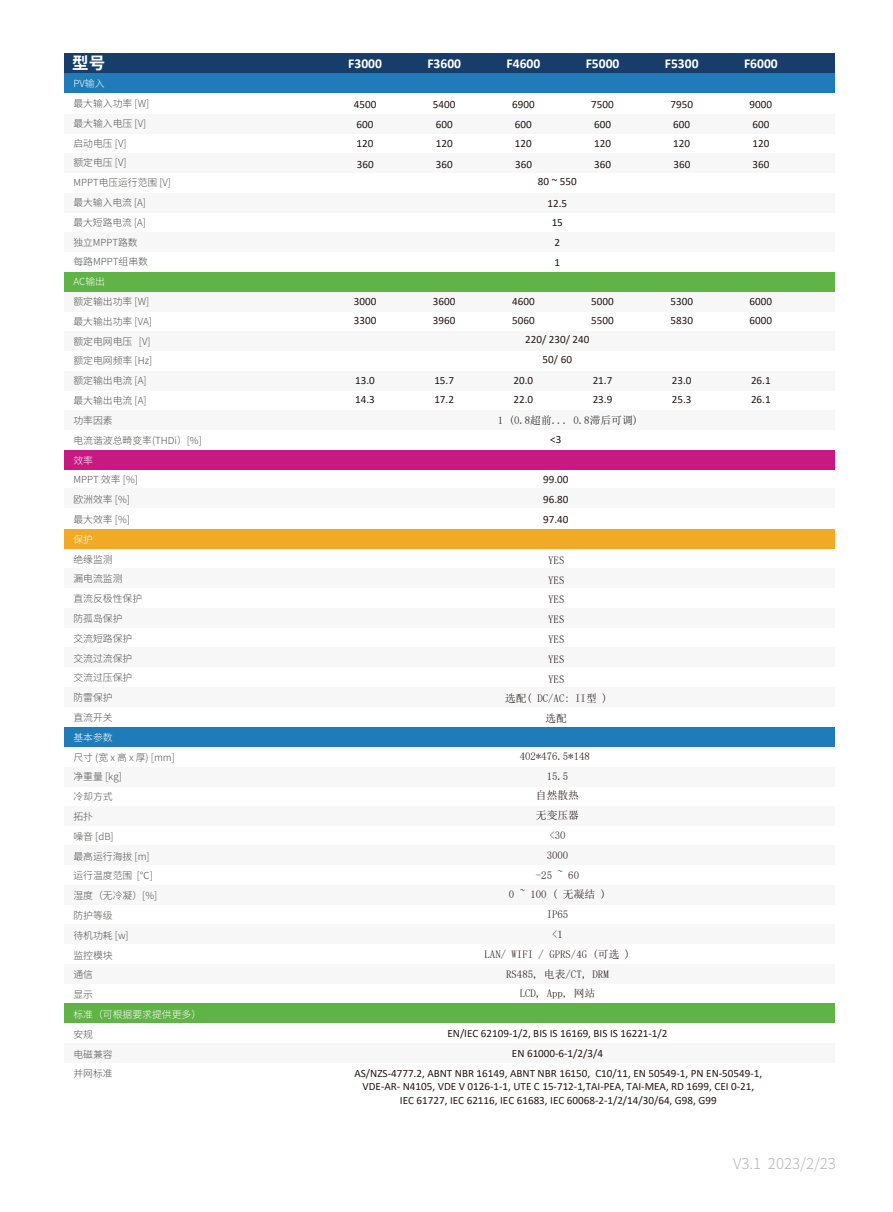
<style>
.page{position:relative;width:893px;height:1212px;background:#fff}
.page>*{position:absolute;margin:0;border:0;box-sizing:border-box;transform-origin:0 0}
.t1{font:700 16.5px "Source Han Sans CN";color:#fff}
.t2{font:300 15px "Source Han Sans CN";color:#b5b6b6}
.t3{font:700 13.5px "Calibri";color:#fff}
.t4{font:11.1px/19.8px "Calibri";color:#221815;text-align:center}
.t5{font:10.8px/19.8px "Source Han Sans SC Light G Bpc EUC H";color:#221815;text-align:center}
.t6{font:10.8px "Source Han Sans SC Light G Bpc EUC H";color:#221f20}
.t7{font:300 9.75px/19.8px "Source Han Sans CN";color:#51504e}
.t8{font:300 9.75px "Source Han Sans CN";color:#fff}
</style>
<div class="page">
<div style="left:64px;top:54px;width:770px;height:19px;background:#173d6b"></div>
<div style="left:64px;top:73px;width:770px;height:20px;background:#1f7cb9"></div>
<div style="left:64px;top:114px;width:770px;height:20px;background:#f7f7f8"></div>
<div style="left:64px;top:153px;width:770px;height:20px;background:#f7f7f8"></div>
<div style="left:64px;top:193px;width:770px;height:20px;background:#f7f7f8"></div>
<div style="left:64px;top:232px;width:770px;height:20px;background:#f7f7f8"></div>
<div style="left:64px;top:272px;width:770px;height:20px;background:#5fb347"></div>
<div style="left:64px;top:292px;width:770px;height:20px;background:#f7f7f8"></div>
<div style="left:64px;top:331px;width:770px;height:20px;background:#f7f7f8"></div>
<div style="left:64px;top:371px;width:770px;height:20px;background:#f7f7f8"></div>
<div style="left:64px;top:410px;width:770px;height:20px;background:#f7f7f8"></div>
<div style="left:64px;top:450px;width:770px;height:20px;background:#c81882"></div>
<div style="left:64px;top:488px;width:770px;height:20px;background:#f7f7f8"></div>
<div style="left:64px;top:529px;width:770px;height:20px;background:#f1aa25"></div>
<div style="left:64px;top:568px;width:770px;height:20px;background:#f7f7f8"></div>
<div style="left:64px;top:608px;width:770px;height:20px;background:#f7f7f8"></div>
<div style="left:64px;top:647px;width:770px;height:20px;background:#f7f7f8"></div>
<div style="left:64px;top:687px;width:770px;height:20px;background:#f7f7f8"></div>
<div style="left:64px;top:727px;width:770px;height:20px;background:#1f7cb9"></div>
<div style="left:64px;top:767px;width:770px;height:19px;background:#f7f7f8"></div>
<div style="left:64px;top:806px;width:770px;height:20px;background:#f7f7f8"></div>
<div style="left:64px;top:845px;width:770px;height:20px;background:#f7f7f8"></div>
<div style="left:64px;top:885px;width:770px;height:20px;background:#f7f7f8"></div>
<div style="left:64px;top:924px;width:770px;height:20px;background:#f7f7f8"></div>
<div style="left:64px;top:964px;width:770px;height:20px;background:#f7f7f8"></div>
<div style="left:64px;top:1003px;width:770px;height:20px;background:#5fb347"></div>
<div style="left:64px;top:1043px;width:770px;height:20px;background:#f7f7f8"></div>
<h1 class="t1" style="left:72px;top:54px;width:35px">型号</h1>
<p class="t8" style="left:73px;top:78px;width:33px">PV输入</p>
<p class="t7" style="left:73px;top:94px;width:99px">最大输入功率 [W]<br>最大输入电压 [V]<br>启动电压 [V]<br>额定电压 [V]<br>MPPT电压运行范围 [V]最大输入电流 [A]<br>最大短路电流 [A]<br>独立MPPT路数<br>每路MPPT组串数</p>
<p class="t8" style="left:73px;top:276px;width:33px">AC输出</p>
<p class="t7" style="left:73px;top:292px;width:130px">额定输出功率 [W]<br>最大输出功率 [VA]<br>额定电网电压 [V]<br>额定电网频率 [Hz]<br>额定输出电流 [A]<br>最大输出电流 [A]<br>功率因素<br>电流谐波总畸变率(THDi）[%]</p>
<p class="t8" style="left:73px;top:454px;width:21px">效率</p>
<p class="t7" style="left:73px;top:470px;width:66px">MPPT 效率 [%]欧洲效率 [%]最大效率 [%]</p>
<p class="t8" style="left:73px;top:534px;width:21px">保护</p>
<p class="t7" style="left:73px;top:549px;width:70px">绝缘监测<br>漏电流监测<br>直流反极性保护防孤岛保护<br>交流短路保护交流过流保护交流过压保护防雷保护<br>直流开关</p>
<p class="t8" style="left:73px;top:732px;width:41px">基本参数</p>
<p class="t7" style="left:73px;top:747px;width:103px">尺寸 (宽 x 高 x 厚) [mm]净重量 [kg]<br>冷却方式<br>拓扑<br>噪音 [dB]<br>最高运行海拔 [m]<br>运行温度范围 [℃]<br>湿度（无冷凝）[%]<br>防护等级<br>待机功耗 [w]<br>监控模块<br>通信<br>显示</p>
<p class="t8" style="left:73px;top:1009px;width:129px">标准（可根据要求提供更多）</p>
<p class="t7" style="left:73px;top:1024px;width:41px">安规<br>电磁兼容并网标准</p>
<p class="t3" style="left:348px;top:53px;width:35px">F3000</p>
<p class="t3" style="left:427px;top:53px;width:35px">F3600</p>
<p class="t3" style="left:507px;top:53px;width:35px">F4600</p>
<p class="t3" style="left:586px;top:53px;width:35px">F5000</p>
<p class="t3" style="left:665px;top:53px;width:35px">F5300</p>
<p class="t3" style="left:744px;top:53px;width:35px">F6000</p>
<p class="t4" style="left:354px;top:94px;width:24px">4500</p>
<p class="t4" style="left:433px;top:94px;width:24px">5400</p>
<p class="t4" style="left:512px;top:94px;width:24px">6900</p>
<p class="t4" style="left:591px;top:94px;width:24px">7500</p>
<p class="t4" style="left:670px;top:94px;width:24px">7950</p>
<p class="t4" style="left:750px;top:94px;width:24px">9000</p>
<p class="t4" style="left:357px;top:114px;width:18px">600</p>
<p class="t4" style="left:436px;top:114px;width:18px">600</p>
<p class="t4" style="left:515px;top:114px;width:18px">600</p>
<p class="t4" style="left:594px;top:114px;width:18px">600</p>
<p class="t4" style="left:673px;top:114px;width:18px">600</p>
<p class="t4" style="left:752px;top:114px;width:18px">600</p>
<p class="t4" style="left:357px;top:133px;width:18px">120</p>
<p class="t4" style="left:436px;top:133px;width:18px">120</p>
<p class="t4" style="left:515px;top:133px;width:18px">120</p>
<p class="t4" style="left:594px;top:133px;width:18px">120</p>
<p class="t4" style="left:673px;top:133px;width:18px">120</p>
<p class="t4" style="left:752px;top:133px;width:18px">120</p>
<p class="t4" style="left:357px;top:154px;width:18px">360</p>
<p class="t4" style="left:436px;top:154px;width:18px">360</p>
<p class="t4" style="left:515px;top:154px;width:18px">360</p>
<p class="t4" style="left:594px;top:154px;width:18px">360</p>
<p class="t4" style="left:673px;top:154px;width:18px">360</p>
<p class="t4" style="left:752px;top:154px;width:18px">360</p>
<p class="t4" style="left:538px;top:171px;width:40px;line-height:21.1px">80 ~ 550<br>12.5</p>
<p class="t4" style="left:552px;top:212px;width:13px;text-align:left">15<br>2<br>1</p>
<p class="t4" style="left:354px;top:291px;width:24px">3000</p>
<p class="t4" style="left:433px;top:291px;width:24px">3600</p>
<p class="t4" style="left:512px;top:291px;width:24px">4600</p>
<p class="t4" style="left:591px;top:291px;width:24px">5000</p>
<p class="t4" style="left:670px;top:291px;width:24px">5300</p>
<p class="t4" style="left:750px;top:291px;width:24px">6000</p>
<p class="t4" style="left:354px;top:311px;width:24px">3300</p>
<p class="t4" style="left:433px;top:311px;width:24px">3960</p>
<p class="t4" style="left:512px;top:311px;width:24px">5060</p>
<p class="t4" style="left:591px;top:311px;width:24px">5500</p>
<p class="t4" style="left:670px;top:311px;width:24px">5830</p>
<p class="t4" style="left:750px;top:311px;width:24px">6000</p>
<p class="t4" style="left:525px;top:330px;width:66px">220/ 230/ 240</p>
<p class="t4" style="left:543px;top:349px;width:31px">50/ 60</p>
<p class="t4" style="left:355px;top:370px;width:21px">13.0</p>
<p class="t4" style="left:434px;top:370px;width:21px">15.7</p>
<p class="t4" style="left:513px;top:370px;width:21px">20.0</p>
<p class="t4" style="left:593px;top:370px;width:21px">21.7</p>
<p class="t4" style="left:672px;top:370px;width:21px">23.0</p>
<p class="t4" style="left:751px;top:370px;width:21px">26.1</p>
<p class="t4" style="left:355px;top:389px;width:21px">14.3</p>
<p class="t4" style="left:434px;top:389px;width:21px">17.2</p>
<p class="t4" style="left:513px;top:389px;width:21px">22.0</p>
<p class="t4" style="left:593px;top:389px;width:21px">23.9</p>
<p class="t4" style="left:672px;top:389px;width:21px">25.3</p>
<p class="t4" style="left:751px;top:389px;width:21px">26.1</p>
<p class="t4" style="left:550px;top:429px;width:13px">&lt;3</p>
<p class="t4" style="left:543px;top:469px;width:27px;text-align:justify">99.00<br>96.80<br>97.40</p>
<p class="t6" style="left:498px;top:414px;width:142px">1 (0.8超前... 0.8滞后可调)</p>
<p class="t5" style="left:505px;top:550px;width:104px">YES<br>YES<br>YES<br>YES<br>YES<br>YES<br>YES<br>选配( DC/AC: II型 )选配</p>
<p class="t5" style="left:485px;top:746px;width:147px">402*476.5*148<br>15.5<br>自然散热<br>无变压器<br>&lt;30<br>3000<br>-25 ~ 60<br>0 ~ 100 ( 无凝结 )<br>IP65<br>&lt;1<br>LAN/ WIFI / GPRS/4G (可选 )<br>RS485, 电表/CT, DRM<br>LCD, App, 网站</p>
<p class="t4" style="left:354px;top:1023px;width:409px">EN/IEC 62109-1/2, BIS IS 16169, BIS IS 16221-1/2<br>EN 61000-6-1/2/3/4<br>AS/NZS-4777.2, ABNT NBR 16149, ABNT NBR 16150, C10/11, EN 50549-1, PN EN-50549-1,</p>
<p class="t4" style="left:362px;top:1079px;width:393px;line-height:13.4px">VDE-AR- N4105, VDE V 0126-1-1, UTE C 15-712-1,TAI-PEA, TAI-MEA, RD 1699, CEI 0-21,<br>IEC 61727, IEC 62116, IEC 61683, IEC 60068-2-1/2/14/30/64, G98, G99</p>
<h2 class="t2" style="left:733px;top:1155px;width:104px">V3.1 2023/2/23</h2>
</div>
